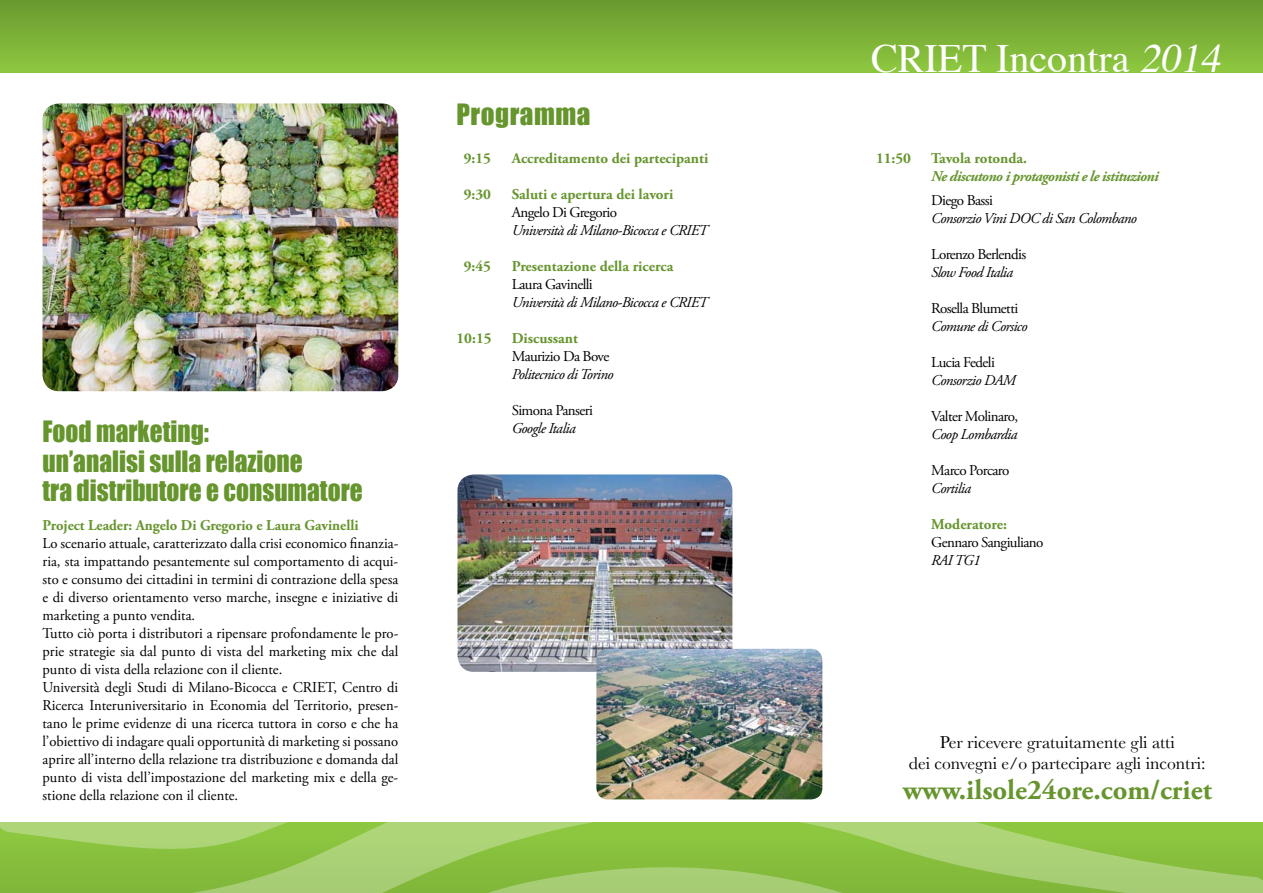
<style>
.page{position:relative;width:1263px;height:893px;background:#fff}
.page>*{position:absolute;margin:0;border:0;box-sizing:border-box;transform-origin:0 0}
.t1{font:40.05px "Times";color:#fff}
.t2{font:700 28.5px "Adobe Garamond Pro";color:#66952e}
.t3{font:27px/29.4px "Impact";color:#66952e;scale:.94 1}
.t4{font:27px "Impact";letter-spacing:.02em;color:#66952e}
.t5{font:17.55px/21.1px "Baskerville";color:#000;text-align:center}
.t6{font:15px/18px "Adobe Garamond Pro";color:#000}
.t7{font:italic 15px "Adobe Garamond Pro";letter-spacing:-.04em;color:#000}
.t8{font:700 15px "Adobe Garamond Pro";color:#66952e}
.t9{font:15px "Adobe Garamond Pro";letter-spacing:-.04em;color:#000}
.t10{font:italic 700 15px "Adobe Garamond Pro";letter-spacing:-.04em;color:#66952e}
.t11{font:15px "Adobe Garamond Pro";letter-spacing:-.045em;color:#000}
.s1{font-style:italic}
</style>
<div class="page">
<div style="left:0;top:0;width:1263px;height:72px;background:linear-gradient(to bottom,#69992f,#8ec73f)"></div>
<svg style="left:0;top:760px;width:1263px;height:133px"></svg>
<svg style="left:0;top:864px;width:1221px;height:29px;background:#93c254"></svg>
<img style="left:457px;top:474px;width:275px;height:198px">
<img style="left:43px;top:103px;width:355px;height:288px">
<img style="left:596px;top:649px;width:226px;height:150px">
<h3 class="t3" style="left:43px;top:416px;width:342px">Food marketing:<br>un’analisi sulla relazione<br>tra distributore e consumatore</h3>
<p class="t8" style="left:43px;top:517px;width:318px">Project Leader: Angelo Di Gregorio e Laura Gavinelli</p>
<p class="t6" style="left:43px;top:535px;width:357px">Lo scenario attuale, caratterizzato dalla crisi economico finanzia&shy;ria, sta impattando pesantemente sul comportamento di acqui&shy;sto e consumo dei cittadini in termini di contrazione della spesa e di diverso orientamento verso marche, insegne e iniziative di marketing a punto vendita.<br>Tutto ciò porta i distributori a ripensare profondamente le pro&shy;prie strategie sia dal punto di vista del marketing mix che dal punto di vista della relazione con il cliente.<br>Università degli Studi di Milano-Bicocca e CRIET, Centro di Ricerca Interuniversitario in Economia del Territorio, presen&shy;tano le prime evidenze di una ricerca tuttora in corso e che ha l’obiettivo di indagare quali opportunità di marketing si possano aprire all’interno della relazione tra distribuzione e domanda dal punto di vista dell’impostazione del marketing mix e della ge&shy;stione della relazione con il cliente.</p>
<h3 class="t4" style="left:456px;top:93px;width:135px">Programma</h3>
<p class="t8" style="left:464px;top:149px;width:29px">9:15</p>
<p class="t8" style="left:512px;top:149px;width:198px">Accreditamento dei partecipanti</p>
<p class="t8" style="left:464px;top:185px;width:29px">9:30</p>
<p class="t8" style="left:512px;top:185px;width:163px">Saluti e apertura dei lavori</p>
<p class="t9" style="left:512px;top:203px;width:107px">Angelo Di Gregorio</p>
<p class="t7" style="left:512px;top:221px;width:198px">Università di Milano-Bicocca e CRIET</p>
<p class="t8" style="left:464px;top:257px;width:29px">9:45</p>
<p class="t8" style="left:512px;top:257px;width:163px">Presentazione della ricerca</p>
<p class="t9" style="left:512px;top:275px;width:83px">Laura Gavinelli</p>
<p class="t7" style="left:512px;top:293px;width:198px">Università di Milano-Bicocca e CRIET</p>
<p class="t8" style="left:456px;top:329px;width:37px">10:15</p>
<p class="t8" style="left:512px;top:329px;width:68px">Discussant</p>
<p class="t9" style="left:512px;top:347px;width:99px">Maurizio Da Bove</p>
<p class="t7" style="left:512px;top:365px;width:103px">Politecnico di Torino</p>
<p class="t9" style="left:512px;top:401px;width:83px">Simona Panseri</p>
<p class="t7" style="left:512px;top:419px;width:65px">Google Italia</p>
<h1 class="t1" style="left:871px;top:21px;width:363px">CRIET Incontra <span class="s1">2014</span></h1>
<p class="t8" style="left:876px;top:149px;width:37px">11:50</p>
<p class="t8" style="left:931px;top:149px;width:97px">Tavola rotonda.</p>
<p class="t10" style="left:931px;top:167px;width:229px">Ne discutono i protagonisti e le istituzioni</p>
<p class="t9" style="left:931px;top:191px;width:63px">Diego Bassi</p>
<p class="t7" style="left:931px;top:209px;width:207px">Consorzio Vini DOC di San Colombano</p>
<p class="t9" style="left:931px;top:245px;width:96px">Lorenzo Berlendis</p>
<p class="t7" style="left:931px;top:263px;width:83px">Slow Food Italia</p>
<p class="t9" style="left:931px;top:299px;width:88px">Rosella Blumetti</p>
<p class="t7" style="left:931px;top:317px;width:98px">Comune di Corsico</p>
<p class="t9" style="left:931px;top:353px;width:65px">Lucia Fedeli</p>
<p class="t7" style="left:931px;top:371px;width:86px">Consorzio DAM</p>
<p class="t9" style="left:931px;top:407px;width:88px">Valter Molinaro,</p>
<p class="t7" style="left:931px;top:425px;width:88px">Coop Lombardia</p>
<p class="t11" style="left:931px;top:461px;width:80px">Marco Porcaro</p>
<p class="t7" style="left:931px;top:479px;width:41px">Cortilia</p>
<p class="t8" style="left:931px;top:515px;width:77px">Moderatore:</p>
<p class="t9" style="left:931px;top:533px;width:114px">Gennaro Sangiuliano</p>
<p class="t7" style="left:931px;top:551px;width:51px">RAI TG1</p>
<p class="t5" style="left:909px;top:732px;width:298px">Per ricevere gratuitamente gli atti<br>dei convegni e/o partecipare agli incontri:</p>
<h2 class="t2" style="left:903px;top:773px;width:311px">www.ilsole24ore.com/criet</h2>
</div>
